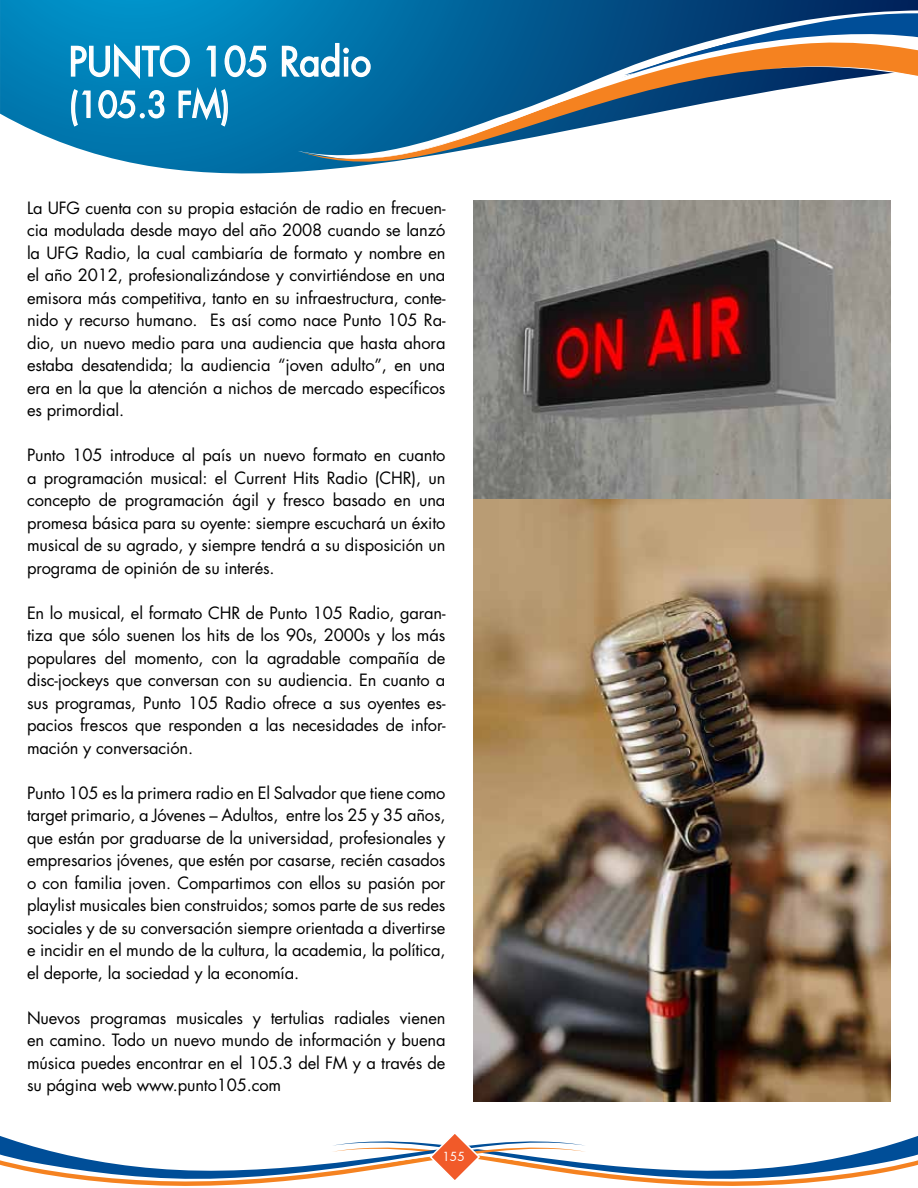
<style>
.page{position:relative;width:918px;height:1188px;background:#fff}
.page>*{position:absolute;margin:0;border:0;box-sizing:border-box;transform-origin:0 0}
.t1{font:39px "Futura";color:#fff;scale:.93 1}
.t2{font:34.5px "Futura";color:#fff;scale:.93 1}
.t3{font:16.5px/22.5px "Futura";letter-spacing:-.01em;color:#000;text-align:justify}
.t4{font:12px "Futura";color:#fff}
</style>
<div class="page">
<svg style="left:0;top:1134px;width:918px;height:52px"></svg>
<svg style="left:0;top:0;width:918px;height:174px;background:#208bbb"></svg>
<svg style="left:298px;top:7px;width:326px;height:157px;background:#00659c"></svg>
<svg style="left:624px;top:4px;width:294px;height:27px;background:#144c83"></svg>
<svg style="left:301px;top:34px;width:463px;height:167px"></svg>
<svg style="left:340px;top:31px;width:578px;height:143px"></svg>
<svg style="left:764px;top:64px;width:154px;height:137px"></svg>
<svg style="left:281px;top:42px;width:90px;height:36px;background:#4098c1"></svg>
<svg style="left:70px;top:41px;width:197px;height:87px;background:#2b94c2"></svg>
<img style="left:473px;top:499px;width:418px;height:603px">
<img style="left:473px;top:201px;width:418px;height:298px">
<h1 class="t1" style="left:69px;top:35px;width:327px">PUNTO 105 Radio</h1>
<h2 class="t2" style="left:69px;top:81px;width:175px">(105.3 FM)</h2>
<p class="t3" style="left:27px;top:196px;width:420px">La UFG cuenta con su propia estación de radio en frecuen&shy;cia modulada desde mayo del año 2008 cuando se lanzó la UFG Radio, la cual cambiaría de formato y nombre en el año 2012, profesionalizándose y convirtiéndose en una emisora más competitiva, tanto en su infraestructura, conte&shy;nido y recurso humano. Es así como nace Punto 105 Ra&shy;dio, un nuevo medio para una audiencia que hasta ahora estaba desatendida; la audiencia “joven adulto”, en una era en la que la atención a nichos de mercado específicos es primordial.</p>
<p class="t3" style="left:27px;top:444px;width:420px">Punto 105 introduce al país un nuevo formato en cuanto a programación musical: el Current Hits Radio (CHR), un concepto de programación ágil y fresco basado en una promesa básica para su oyente: siempre escuchará un éxito musical de su agrado, y siempre tendrá a su disposición un programa de opinión de su interés.</p>
<p class="t3" style="left:27px;top:601px;width:420px">En lo musical, el formato CHR de Punto 105 Radio, garan&shy;tiza que sólo suenen los hits de los 90s, 2000s y los más populares del momento, con la agradable compañía de disc-jockeys que conversan con su audiencia. En cuanto a sus programas, Punto 105 Radio ofrece a sus oyentes es&shy;pacios frescos que responden a las necesidades de infor&shy;mación y conversación.</p>
<p class="t3" style="left:27px;top:781px;width:420px">Punto 105 es la primera radio en El Salvador que tiene como target primario, a Jóvenes – Adultos, entre los 25 y 35 años, que están por graduarse de la universidad, profesionales y empresarios jóvenes, que estén por casarse, recién casados o con familia joven. Compartimos con ellos su pasión por playlist musicales bien construidos; somos parte de sus redes sociales y de su conversación siempre orientada a divertirse e incidir en el mundo de la cultura, la academia, la política, el deporte, la sociedad y la economía.</p>
<p class="t3" style="left:27px;top:1006px;width:420px">Nuevos programas musicales y tertulias radiales vienen en camino. Todo un nuevo mundo de información y buena música puedes encontrar en el 105.3 del FM y a través de su página web www.punto105.com</p>
<p class="t4" style="left:443px;top:1149px;width:24px">155</p>
</div>
